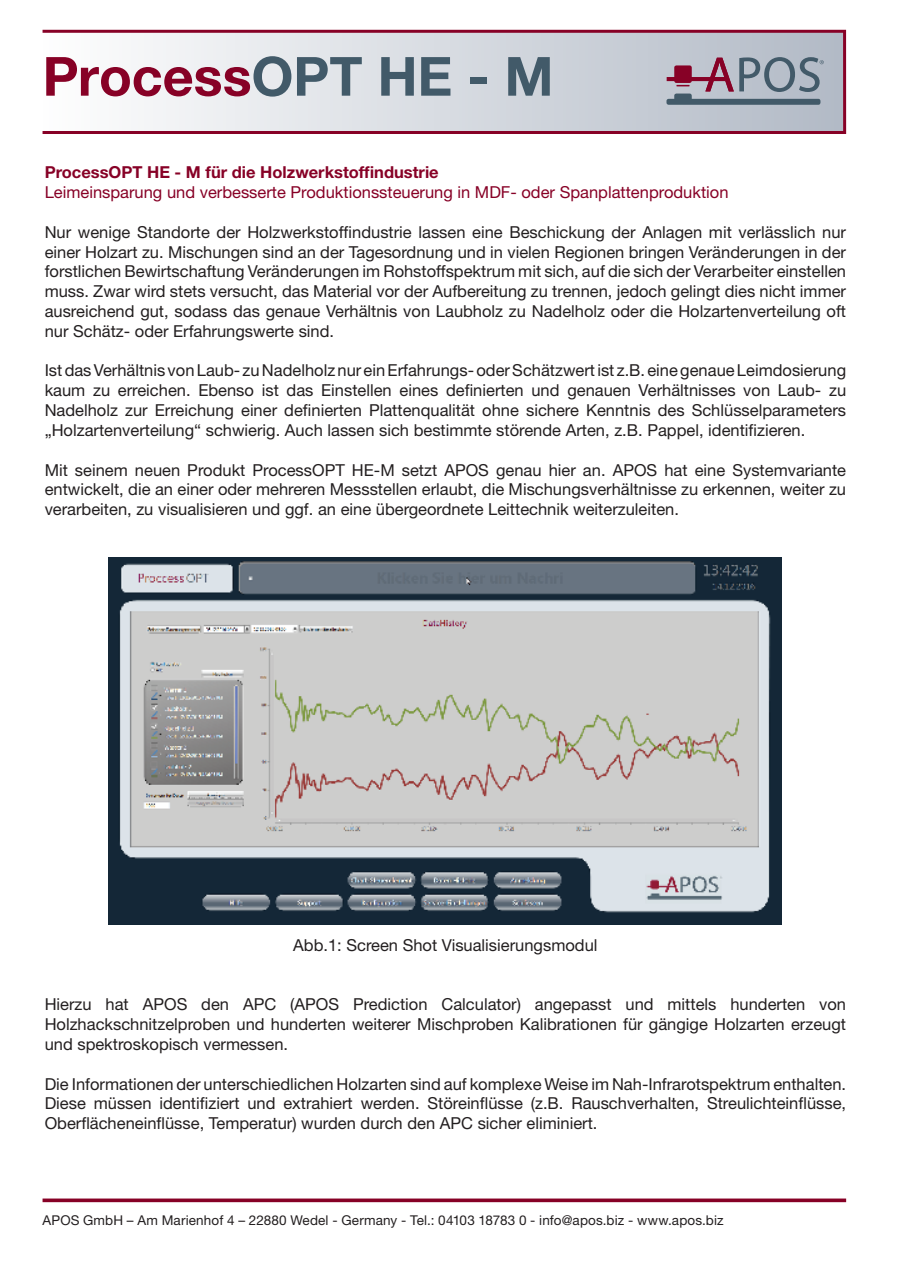
<style>
.page{position:relative;width:902px;height:1272px;background:#fff}
.page>*{position:absolute;margin:0;border:0;box-sizing:border-box;transform-origin:0 0}
.t1{font:700 54px "Helvetica Neue LT Pro";letter-spacing:-.005em;color:#870126}
.t2{font:16.5px/19.8px "Helvetica Neue LT Pro";color:#231f20;text-align:justify}
.t3{font:16.5px "Helvetica Neue LT Pro";color:#870126}
.t4{font:700 16.5px "Helvetica Neue LT Pro";color:#870126}
.t5{font:13.5px "Helvetica Neue LT Pro";letter-spacing:.01em;color:#231f20}
.s1{color:#425a69}
</style>
<div class="page">
<svg style="left:42px;top:29px;width:805px;height:105px"></svg>
<svg style="left:666px;top:57px;width:157px;height:48px;background:#9591a0"></svg>
<svg style="left:43px;top:1198px;width:803px;height:4px;background:#972343"></svg>
<img style="left:108px;top:557px;width:673px;height:367px">
<h1 class="t1" style="left:43px;top:42px;width:512px">Process<span class="s1">OPT HE - M</span></h1>
<p class="t4" style="left:45px;top:162px;width:395px">ProcessOPT HE - M für die Holzwerkstoffindustrie</p>
<p class="t3" style="left:45px;top:182px;width:685px">Leimeinsparung und verbesserte Produktionssteuerung in MDF- oder Spanplattenproduktion</p>
<p class="t2" style="left:45px;top:222px;width:802px">Nur wenige Standorte der Holzwerkstoffindustrie lassen eine Beschickung der Anlagen mit verlässlich nur einer Holzart zu. Mischungen sind an der Tagesordnung und in vielen Regionen bringen Veränderungen in der forstlichen Bewirtschaftung Veränderungen im Rohstoffspektrum mit sich, auf die sich der Verarbeiter einstellen muss. Zwar wird stets versucht, das Material vor der Aufbereitung zu trennen, jedoch gelingt dies nicht immer ausreichend gut, sodass das genaue Verhältnis von Laubholz zu Nadelholz oder die Holzartenverteilung oft nur Schätz- oder Erfahrungswerte sind.</p>
<p class="t2" style="left:45px;top:360px;width:802px">Ist das Verhältnis von Laub- zu Nadelholz nur ein Erfahrungs- oder Schätzwert ist z.B. eine genaue Leimdosierung kaum zu erreichen. Ebenso ist das Einstellen eines definierten und genauen Verhältnisses von Laub- zu Nadelholz zur Erreichung einer definierten Plattenqualität ohne sichere Kenntnis des Schlüsselparameters „Holzartenverteilung“ schwierig. Auch lassen sich bestimmte störende Arten, z.B. Pappel, identifizieren.</p>
<p class="t2" style="left:45px;top:459px;width:802px">Mit seinem neuen Produkt ProcessOPT HE-M setzt APOS genau hier an. APOS hat eine Systemvariante entwickelt, die an einer oder mehreren Messstellen erlaubt, die Mischungsverhältnisse zu erkennen, weiter zu verarbeiten, zu visualisieren und ggf. an eine übergeordnete Leittechnik weiterzuleiten.</p>
<p class="t2" style="left:293px;top:934px;width:306px">Abb.1: Screen Shot Visualisierungsmodul</p>
<p class="t2" style="left:45px;top:994px;width:802px">Hierzu hat APOS den APC (APOS Prediction Calculator) angepasst und mittels hunderten von Holzhackschnitzelproben und hunderten weiterer Mischproben Kalibrationen für gängige Holzarten erzeugt und spektroskopisch vermessen.</p>
<p class="t2" style="left:45px;top:1073px;width:803px">Die Informationen der unterschiedlichen Holzarten sind auf komplexe Weise im Nah-Infrarotspektrum enthalten.<br>Diese müssen identifiziert und extrahiert werden. Störeinflüsse (z.B. Rauschverhalten, Streulichteinflüsse, Oberflächeneinflüsse, Temperatur) wurden durch den APC sicher eliminiert.</p>
<p class="t5" style="left:43px;top:1211px;width:682px">APOS GmbH – Am Marienhof 4 – 22880 Wedel - Germany - Tel.: 04103 18783 0 - info@apos.biz - www.apos.biz</p>
</div>
